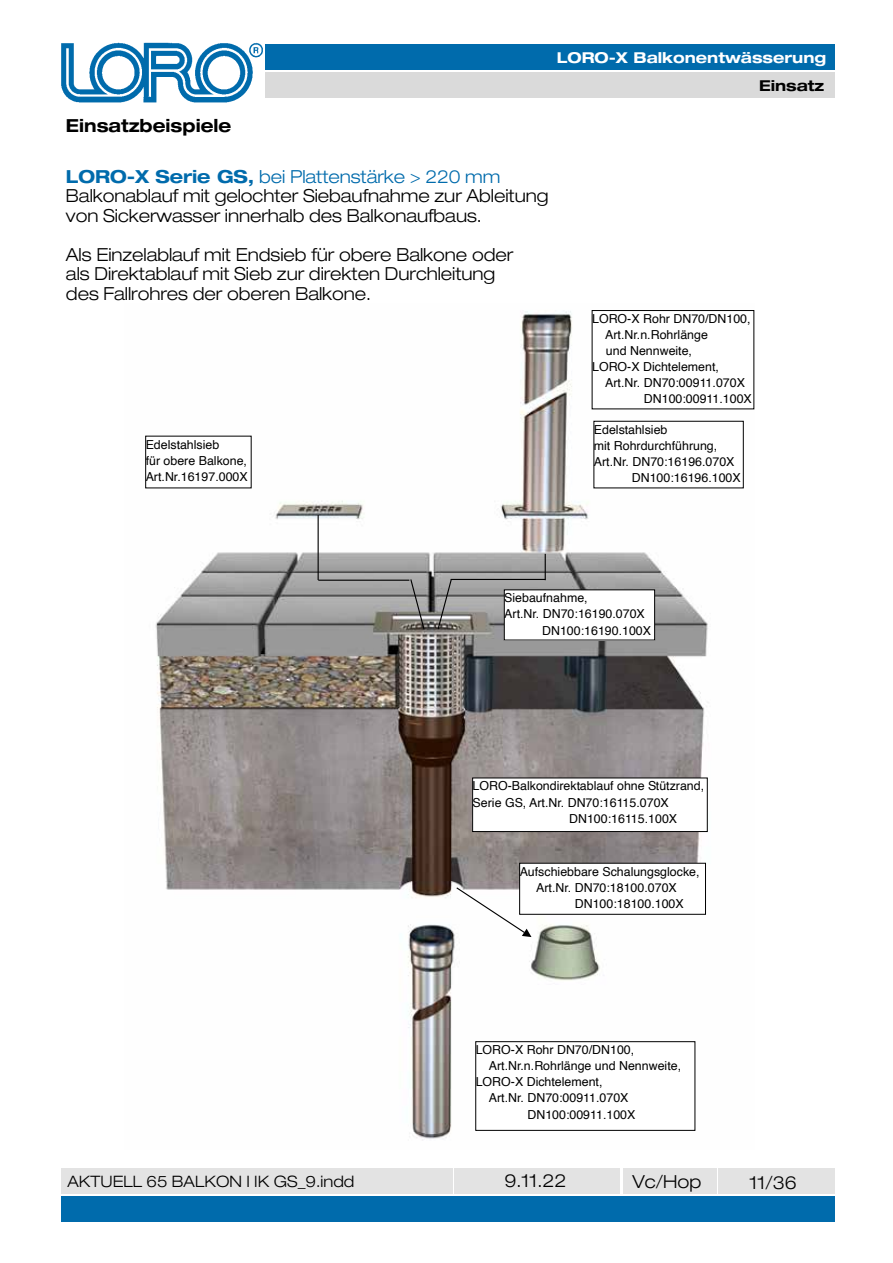
<style>
.page{position:relative;width:893px;height:1263px;background:#fff}
.page>*{position:absolute;margin:0;border:0;box-sizing:border-box;transform-origin:0 0}
.t1{font:300 expanded 18px/19.5px "Helvetica Neue LT Std";letter-spacing:-.005em;color:#000}
.t2{font:700 expanded 18px "Helvetica Neue LT Std";color:#000;scale:.94 1}
.t3{font:300 expanded 15.75px "Helvetica Neue LT Std";color:#000}
.t4{font:700 expanded 15px "Helvetica Neue LT Std";color:#fff}
.t5{font:700 expanded 15px "Helvetica Neue LT Std";color:#000}
.t6{font:700 14.85px "Helvetica";color:#000}
.t7{font:12.45px/16px "Helvetica";color:#000}
.t8{font:11.1px "Helvetica";color:#000}
.s1{font-weight:700;color:#006bac}
.s2{color:#006bac}
</style>
<div class="page">
<div style="left:266px;top:72px;width:569px;height:26px;background:#dadada"></div>
<div style="left:61px;top:1196px;width:774px;height:26px;background:#006bac"></div>
<div style="left:61px;top:1168px;width:391px;height:25px;background:#e3e3e3"></div>
<div style="left:454px;top:1168px;width:166px;height:25px;background:#e3e3e3"></div>
<div style="left:623px;top:1168px;width:93px;height:25px;background:#e3e3e3"></div>
<div style="left:719px;top:1168px;width:116px;height:25px;background:#e3e3e3"></div>
<img style="left:61px;top:42px;width:202px;height:61px">
<div style="left:266px;top:45px;width:569px;height:25px;background:#006bac"></div>
<svg style="left:145px;top:310px;width:610px;height:831px"></svg>
<hr style="left:318px;top:515px;width:1px;height:65px;background:#000">
<svg style="left:545px;top:554px;width:1px;height:26px"></svg>
<hr style="left:318px;top:580px;width:91px;height:1px;background:#000">
<svg style="left:409px;top:578px;width:16px;height:53px"></svg>
<svg style="left:437px;top:578px;width:16px;height:52px"></svg>
<hr style="left:451px;top:579px;width:94px;height:1px;background:#000">
<div style="left:476px;top:1041px;width:219px;height:89px;background:#fff"></div>
<div style="left:476px;top:1041px;width:219px;height:89px;border:1px solid #000"></div>
<div style="left:473px;top:778px;width:234px;height:54px;background:#fff"></div>
<div style="left:472px;top:778px;width:235px;height:54px;border:1px solid #000"></div>
<div style="left:504px;top:590px;width:150px;height:50px;background:#fff"></div>
<div style="left:594px;top:421px;width:149px;height:67px;background:#fff"></div>
<div style="left:146px;top:436px;width:105px;height:52px;background:#fff"></div>
<div style="left:592px;top:310px;width:162px;height:99px;background:#fff"></div>
<div style="left:592px;top:310px;width:162px;height:99px;border:1px solid #000"></div>
<svg style="left:455px;top:886px;width:76px;height:51px"></svg>
<div style="left:520px;top:863px;width:186px;height:51px;background:#fff"></div>
<p class="t4" style="left:557px;top:48px;width:271px">LORO-X Balkonentwässerung</p>
<h1 class="t2" style="left:66px;top:114px;width:177px">Einsatzbeispiele</h1>
<h1 class="t1" style="left:66px;top:166px;width:484px"><span class="s1">LORO-X Serie GS,</span> <span class="s2">bei Plattenstärke &gt; 220 mm<br></span>Balkonablauf mit gelochter Siebaufnahme zur Ableitung von Sickerwasser innerhalb des Balkonaufbaus.</h1>
<h1 class="t1" style="left:66px;top:244px;width:449px">Als Einzelablauf mit Endsieb für obere Balkone oder als Direktablauf mit Sieb zur direkten Durchleitung des Fallrohres der oberen Balkone.</h1>
<p class="t6" style="left:275px;top:248px;width:151px">Balkonentwässerung</p>
<p class="t7" style="left:146px;top:436px;width:104px">Edelstahlsieb<br>für obere Balkone,<br>Art.Nr.16197.000X</p>
<p class="t5" style="left:759px;top:76px;width:67px">Einsatz</p>
<p class="t7" style="left:592px;top:311px;width:160px">LORO-X Rohr DN70/DN100,</p>
<p class="t7" style="left:605px;top:327px;width:104px">Art.Nr.n.Rohrlänge</p>
<p class="t7" style="left:606px;top:343px;width:88px">und Nennweite,</p>
<p class="t7" style="left:592px;top:359px;width:128px">LORO-X Dichtelement,</p>
<p class="t7" style="left:605px;top:375px;width:141px">Art.Nr. DN70:00911.070X</p>
<p class="t7" style="left:644px;top:391px;width:109px">DN100:00911.100X</p>
<p class="t7" style="left:594px;top:422px;width:75px">Edelstahlsieb</p>
<p class="t7" style="left:594px;top:438px;width:125px">mit Rohrdurchführung,</p>
<p class="t7" style="left:594px;top:454px;width:142px">Art.Nr. DN70:16196.070X</p>
<p class="t7" style="left:632px;top:470px;width:110px">DN100:16196.100X</p>
<p class="t7" style="left:504px;top:590px;width:85px">Siebaufnahme,</p>
<p class="t7" style="left:504px;top:606px;width:142px">Art.Nr. DN70:16190.070X</p>
<p class="t7" style="left:542px;top:622px;width:110px">DN100:16190.100X</p>
<p class="t7" style="left:473px;top:778px;width:233px">LORO-Balkondirektablauf ohne Stützrand,</p>
<p class="t7" style="left:473px;top:794px;width:198px">Serie GS, Art.Nr. DN70:16115.070X</p>
<p class="t7" style="left:569px;top:811px;width:109px">DN100:16115.100X</p>
<p class="t7" style="left:520px;top:864px;width:181px;text-align:center">Aufschiebbare Schalungsglocke,<br>Art.Nr. DN70:18100.070X</p>
<p class="t7" style="left:575px;top:896px;width:110px">DN100:18100.100X</p>
<p class="t7" style="left:476px;top:1042px;width:160px">LORO-X Rohr DN70/DN100,</p>
<p class="t7" style="left:489px;top:1058px;width:194px">Art.Nr.n.Rohrlänge und Nennweite,</p>
<p class="t7" style="left:476px;top:1074px;width:128px">LORO-X Dichtelement,</p>
<p class="t7" style="left:489px;top:1090px;width:141px">Art.Nr. DN70:00911.070X</p>
<p class="t7" style="left:527px;top:1106px;width:109px">DN100:00911.100X</p>
<p class="t8" style="left:636px;top:1169px;width:30px">Ot/Ba</p>
<p class="t8" style="left:108px;top:1169px;width:101px">Datei:"W20TB0137"</p>
<p class="t3" style="left:67px;top:1171px;width:288px">AKTUELL 65 BALKON I IK GS_9.indd</p>
<h1 class="t1" style="left:504px;top:1171px;width:64px">9.11.22</h1>
<h1 class="t1" style="left:632px;top:1171px;width:71px">Vc/Hop</h1>
<h1 class="t1" style="left:749px;top:1172px;width:49px">11/36</h1>
</div>
